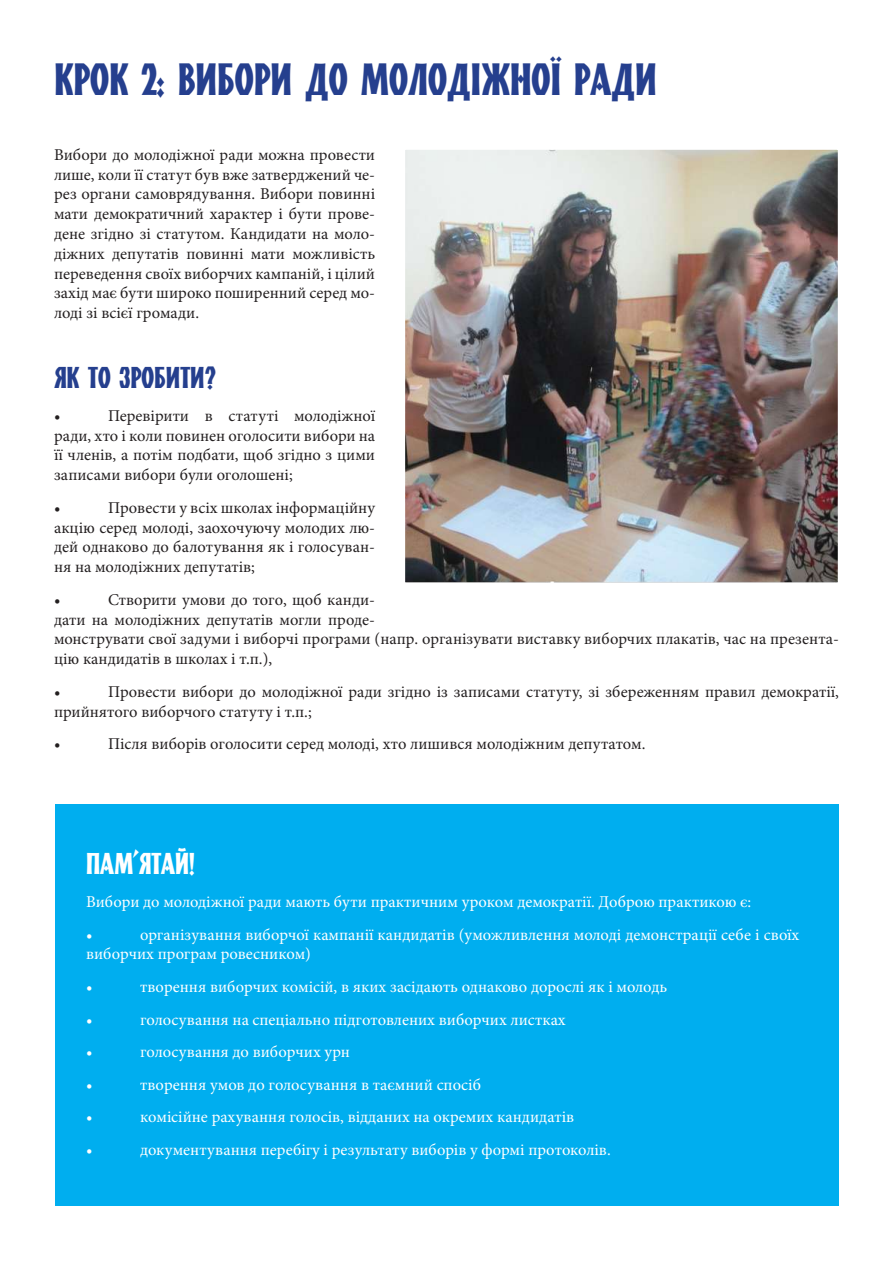
<style>
.page{position:relative;width:893px;height:1263px;background:#fff}
.page>*{position:absolute;margin:0;border:0;box-sizing:border-box;transform-origin:0 0}
.t1{font:45px "Aventis Deco";color:#253f8e}
.t2{font:30px "Aventis Deco";color:#253f8e}
.t3{font:30px "Aventis Deco";color:#fff}
.t4{font:16.5px/19.8px "Minion Pro";color:#231f20;text-align:justify}
.t5{font:16.5px/32.5px "Minion Pro";color:#fff}
</style>
<div class="page">
<img style="left:406px;top:151px;width:431px;height:430px">
<div style="left:55px;top:804px;width:783px;height:402px;background:#00aeef"></div>
<h1 class="t1" style="left:54px;top:54px;width:604px">Крок 2: Вибори до молодіжної ради</h1>
<p class="t4" style="left:54px;top:145px;width:323px">Вибори до молодіжної ради можна провести лише, коли її статут був вже затверджений че&shy;рез органи самоврядування. Вибори повинні мати демократичний характер і бути прове&shy;дене згідно зі статутом. Кандидати на моло&shy;діжних депутатів повинні мати можливість переведення своїх виборчих кампаній, і цілий захід має бути широко поширенний серед мо&shy;лоді зі всієї громади.</p>
<h2 class="t2" style="left:54px;top:361px;width:163px">Як то зробити?</h2>
<p class="t4" style="left:54px;top:406px;width:8px">•</p>
<p class="t4" style="left:54px;top:406px;width:323px;text-indent:54px">Перевірити в статуті молодіжної ради, хто і коли повинен оголосити вибори на її членів, а потім подбати, щоб згідно з цими записами вибори були оголошені;</p>
<p class="t4" style="left:54px;top:498px;width:8px">•</p>
<p class="t4" style="left:54px;top:498px;width:323px;text-indent:54px">Провести у всіх школах інформаційну акцію серед молоді, заохочуючу молодих лю&shy;дей однаково до балотування як і голосуван&shy;ня на молодіжних депутатів;</p>
<p class="t4" style="left:54px;top:590px;width:8px">•</p>
<p class="t4" style="left:54px;top:590px;width:786px;text-align:left;text-indent:54px">Створити умови до того, щоб канди-<br>дати на молодіжних депутатів могли проде-<br>монструвати свої задуми і виборчі програми (напр. організувати виставку виборчих плакатів, час на презента&shy;цію кандидатів в школах і т.п.),</p>
<p class="t4" style="left:54px;top:682px;width:8px">•</p>
<p class="t4" style="left:54px;top:682px;width:786px;text-indent:54px">Провести вибори до молодіжної ради згідно із записами статуту, зі збереженням правил демократії, прийнятого виборчого статуту і т.п.;</p>
<p class="t4" style="left:54px;top:734px;width:8px">•</p>
<p class="t4" style="left:108px;top:734px;width:539px">Після виборів оголосити серед молоді, хто лишився молодіжним депутатом.</p>
<h2 class="t3" style="left:86px;top:847px;width:110px">Пам’ятай!</h2>
<p class="t5" style="left:86px;top:885px;width:667px">Вибори до молодіжної ради мають бути практичним уроком демократії. Доброю практикою є: •</p>
<p class="t5" style="left:86px;top:924px;width:715px;line-height:19.8px;text-indent:54px">організування виборчої кампанії кандидатів (уможливлення молоді демонстрації себе і своїх виборчих програм ровесником)</p>
<p class="t5" style="left:86px;top:970px;width:8px">•</p>
<p class="t5" style="left:140px;top:970px;width:529px">творення виборчих комісій, в яких засідають однаково дорослі як і молодь</p>
<p class="t5" style="left:86px;top:1003px;width:8px">•</p>
<p class="t5" style="left:140px;top:1003px;width:427px">голосування на спеціально підготовлених виборчих листках</p>
<p class="t5" style="left:86px;top:1035px;width:8px">•</p>
<p class="t5" style="left:140px;top:1035px;width:211px">голосування до виборчих урн</p>
<p class="t5" style="left:86px;top:1068px;width:8px">•</p>
<p class="t5" style="left:140px;top:1068px;width:342px">творення умов до голосування в таємний спосіб</p>
<p class="t5" style="left:86px;top:1101px;width:8px">•</p>
<p class="t5" style="left:140px;top:1101px;width:435px">комісійне рахування голосів, відданих на окремих кандидатів</p>
<p class="t5" style="left:86px;top:1133px;width:8px">•</p>
<p class="t5" style="left:140px;top:1133px;width:472px">документування перебігу і результату виборів у формі протоколів.</p>
</div>
